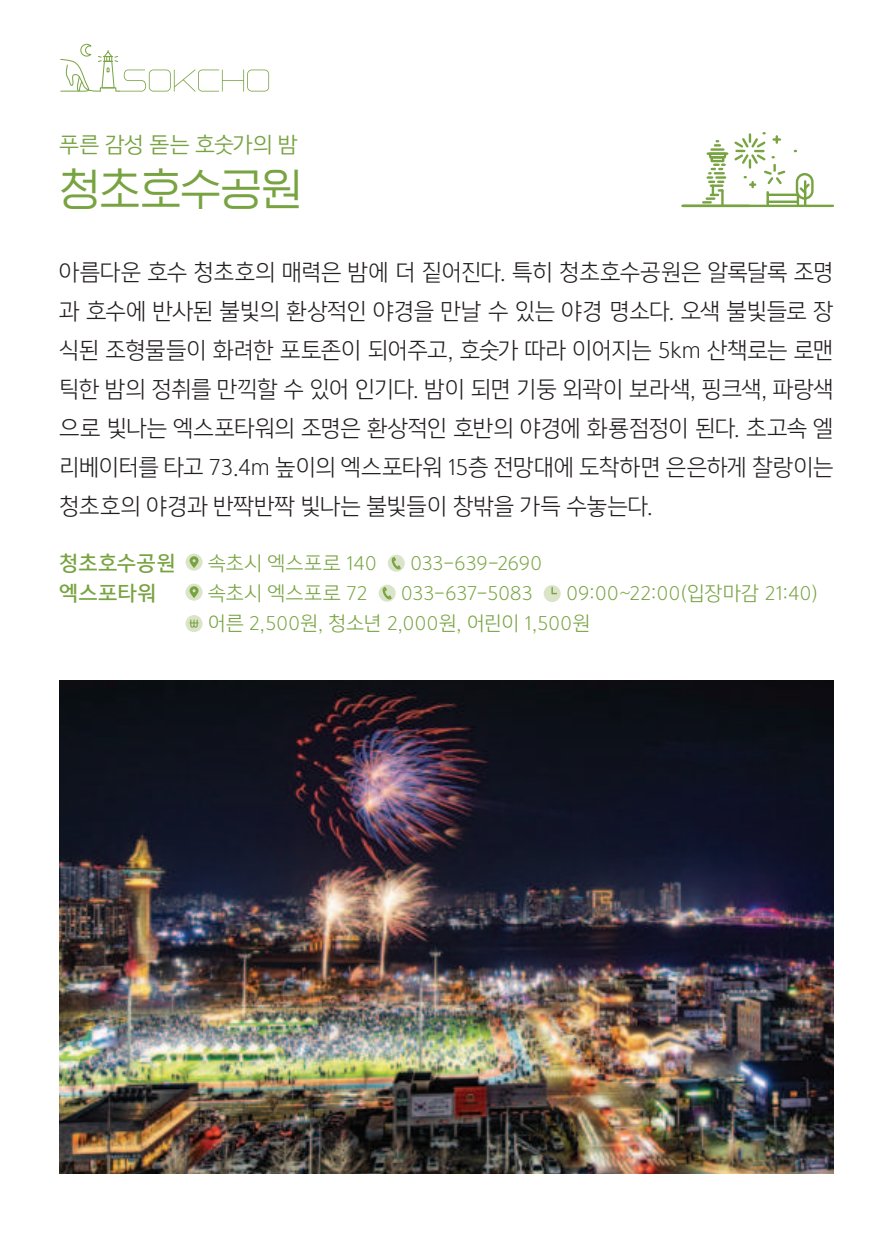
<style>
.page{position:relative;width:893px;height:1259px;background:#fff}
.page>*{position:absolute;margin:0;border:0;box-sizing:border-box;transform-origin:0 0}
.t1{font:45px "HGG Gothicssi 40 g";letter-spacing:-.005em;color:#78a341}
.t2{font:22.5px/39px "Yoon Gothic Pro 730";letter-spacing:.015em;color:#231f20;text-align:justify}
.t3{font:21px "Yoon Gothic Pro 740";letter-spacing:.005em;color:#78a341}
.t4{font:19.5px/30px "Yoon Gothic Pro 730";letter-spacing:.025em;color:#78a341}
.t5{font:19.5px "Yoon Gothic Pro 760";letter-spacing:.04em;color:#78a341}
</style>
<div class="page">
<div style="left:186px;top:553px;width:17px;height:17px;background:#dbe3c9;border-radius:50%"></div>
<svg style="left:190px;top:556px;width:9px;height:12px"></svg>
<div style="left:388px;top:555px;width:17px;height:17px;background:#dbe3c9;border-radius:50%"></div>
<svg style="left:391px;top:557px;width:10px;height:13px"></svg>
<div style="left:186px;top:583px;width:17px;height:17px;background:#dbe3c9;border-radius:50%"></div>
<svg style="left:190px;top:586px;width:9px;height:12px"></svg>
<div style="left:379px;top:585px;width:17px;height:17px;background:#dbe3c9;border-radius:50%"></div>
<svg style="left:381px;top:587px;width:11px;height:13px"></svg>
<div style="left:544px;top:585px;width:17px;height:17px;background:#dbe3c9;border-radius:50%"></div>
<svg style="left:551px;top:587px;width:6px;height:7px"></svg>
<div style="left:186px;top:615px;width:17px;height:17px;background:#dbe3c9;border-radius:50%"></div>
<svg style="left:189px;top:619px;width:10px;height:8px"></svg>
<img style="left:60px;top:680px;width:773px;height:494px">
<hr style="left:683px;top:205px;width:150px;height:2px;background:#78a341">
<hr style="left:768px;top:194px;width:29px;height:2px;background:#78a341">
<hr style="left:768px;top:200px;width:30px;height:3px;background:#78a341">
<svg style="left:797px;top:181px;width:15px;height:24px"></svg>
<div style="left:796px;top:173px;width:18px;height:27px;border:2px solid #78a341;border-radius:8px"></div>
<svg style="left:703px;top:132px;width:84px;height:73px"></svg>
<svg style="left:60px;top:44px;width:209px;height:48px"></svg>
<p class="t3" style="left:60px;top:131px;width:240px">푸른 감성 돋는 호숫가의 밤</p>
<h1 class="t1" style="left:60px;top:165px;width:244px">청초호수공원</h1>
<p class="t2" style="left:60px;top:253px;width:775px">아름다운 호수 청초호의 매력은 밤에 더 짙어진다. 특히 청초호수공원은 알록달록 조명 과 호수에 반사된 불빛의 환상적인 야경을 만날 수 있는 야경 명소다. 오색 불빛들로 장 식된 조형물들이 화려한 포토존이 되어주고, 호숫가 따라 이어지는 5km 산책로는 로맨 틱한 밤의 정취를 만끽할 수 있어 인기다. 밤이 되면 기둥 외곽이 보라색, 핑크색, 파랑색 으로 빛나는 엑스포타워의 조명은 환상적인 호반의 야경에 화룡점정이 된다. 초고속 엘 리베이터를 타고 73.4m 높이의 엑스포타워 15층 전망대에 도착하면 은은하게 찰랑이는 청초호의 야경과 반짝반짝 빛나는 불빛들이 창밖을 가득 수놓는다.</p>
<p class="t5" style="left:60px;top:549px;width:117px">청초호수공원</p>
<p class="t4" style="left:208px;top:548px;width:170px">속초시 엑스포로 140</p>
<p class="t4" style="left:410px;top:548px;width:133px">033-639-2690</p>
<p class="t5" style="left:60px;top:579px;width:98px">엑스포타워</p>
<p class="t4" style="left:208px;top:578px;width:161px">속초시 엑스포로 72</p>
<p class="t4" style="left:401px;top:578px;width:133px">033-637-5083</p>
<p class="t4" style="left:208px;top:578px;width:611px;text-indent:358px">09:00~22:00(입장마감 21:40) 어른 2,500원, 청소년 2,000원, 어린이 1,500원</p>
</div>
